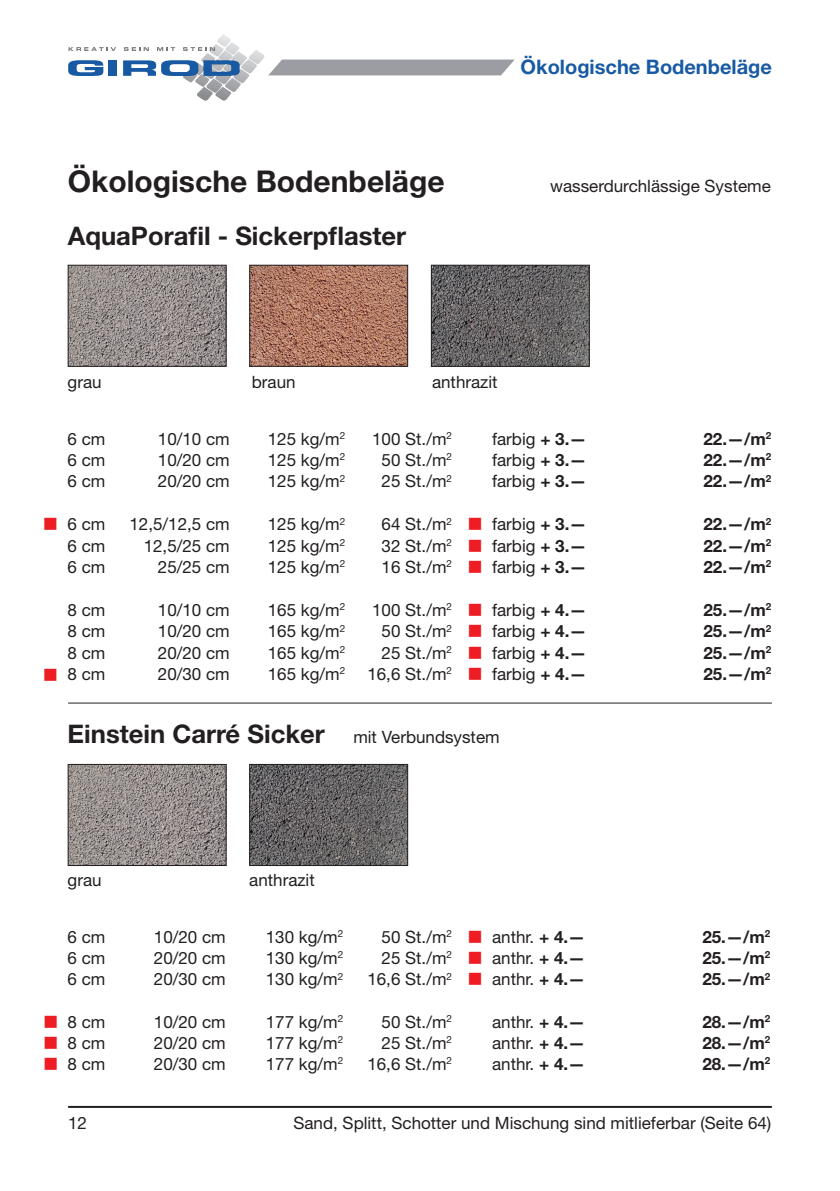
<style>
.page{position:relative;width:840px;height:1191px;background:#fff}
.page>*{position:absolute;margin:0;border:0;box-sizing:border-box;transform-origin:0 0}
.t1{font:700 30px "Helvetica Neue LT Std";color:#231f20}
.t2{font:700 25.6px "Helvetica Neue LT Std";color:#231f20}
.t3{font:700 20px "Helvetica Neue LT Std";color:#185aa3}
.t4{font:17px "Helvetica Neue LT Std";color:#231f20}
.t5{font:700 17px "Helvetica Neue LT Std";color:#231f20}
.t6{font:12px/21.2px "European Pi Std 1";color:#ee1d23;text-align:justify}
.s1{font-weight:700}
.s2{font-weight:400;font-size:17px}
</style>
<div class="page">
<hr style="left:68px;top:1106px;width:703px;height:2px;background:#231f20">
<svg style="left:68px;top:60px;width:35px;height:16px"></svg>
<div style="left:109px;top:60px;width:8px;height:16px;background:#175aa3"></div>
<svg style="left:68px;top:47px;width:48px;height:4px"></svg>
<svg style="left:123px;top:34px;width:391px;height:67px"></svg>
<svg style="left:67px;top:264px;width:705px;height:440px"></svg>
<img style="left:70px;top:766px;width:154px;height:98px">
<div style="left:68px;top:764px;width:158px;height:102px;border:1px solid #231f20"></div>
<img style="left:251px;top:766px;width:155px;height:98px">
<div style="left:249px;top:764px;width:159px;height:102px;border:1px solid #231f20"></div>
<svg style="left:469px;top:646px;width:12px;height:34px"></svg>
<h1 class="t1" style="left:68px;top:170px;width:378px">Ökologische Bodenbeläge</h1>
<h2 class="t2" style="left:68px;top:227px;width:339px">AquaPorafil - Sickerpflaster</h2>
<p class="t3" style="left:520px;top:59px;width:253px">Ökologische Bodenbeläge</p>
<p class="t4" style="left:550px;top:179px;width:222px">wasserdurchlässige Systeme</p>
<p class="t4" style="left:68px;top:375px;width:35px">grau</p>
<p class="t4" style="left:252px;top:375px;width:45px">braun</p>
<p class="t4" style="left:432px;top:375px;width:67px">anthrazit</p>
<p class="t6" style="left:44px;top:512px;width:13px">■</p>
<p class="t6" style="left:44px;top:663px;width:13px">■</p>
<p class="t4" style="left:68px;top:432px;width:39px">6 cm</p>
<p class="t4" style="left:158px;top:432px;width:73px">10/10 cm</p>
<p class="t4" style="left:268px;top:432px;width:79px">125 kg/m<sup>2</sup></p>
<p class="t4" style="left:372px;top:432px;width:81px">100 St./m<sup>2</sup></p>
<p class="t4" style="left:492px;top:432px;width:96px">farbig <span class="s1">+ 3.—</span></p>
<p class="t5" style="left:703px;top:432px;width:69px">22.—/m<sup>2</sup></p>
<p class="t4" style="left:68px;top:454px;width:39px">6 cm</p>
<p class="t4" style="left:158px;top:454px;width:73px">10/20 cm</p>
<p class="t4" style="left:268px;top:454px;width:79px">125 kg/m<sup>2</sup></p>
<p class="t4" style="left:381px;top:454px;width:72px">50 St./m<sup>2</sup></p>
<p class="t4" style="left:492px;top:454px;width:96px">farbig <span class="s1">+ 3.—</span></p>
<p class="t5" style="left:703px;top:454px;width:69px">22.—/m<sup>2</sup></p>
<p class="t4" style="left:68px;top:475px;width:39px">6 cm</p>
<p class="t4" style="left:158px;top:475px;width:73px">20/20 cm</p>
<p class="t4" style="left:268px;top:475px;width:79px">125 kg/m<sup>2</sup></p>
<p class="t4" style="left:381px;top:475px;width:72px">25 St./m<sup>2</sup></p>
<p class="t4" style="left:492px;top:475px;width:96px">farbig <span class="s1">+ 3.—</span></p>
<p class="t5" style="left:703px;top:475px;width:69px">22.—/m<sup>2</sup></p>
<p class="t4" style="left:68px;top:518px;width:39px">6 cm</p>
<p class="t4" style="left:129px;top:518px;width:102px">12,5/12,5 cm</p>
<p class="t4" style="left:268px;top:518px;width:79px">125 kg/m<sup>2</sup></p>
<p class="t4" style="left:381px;top:518px;width:72px">64 St./m<sup>2</sup></p>
<p class="t4" style="left:492px;top:518px;width:96px">farbig <span class="s1">+ 3.—</span></p>
<p class="t5" style="left:703px;top:518px;width:69px">22.—/m<sup>2</sup></p>
<p class="t4" style="left:68px;top:539px;width:39px">6 cm</p>
<p class="t4" style="left:144px;top:539px;width:88px">12,5/25 cm</p>
<p class="t4" style="left:268px;top:539px;width:79px">125 kg/m<sup>2</sup></p>
<p class="t4" style="left:381px;top:539px;width:72px">32 St./m<sup>2</sup></p>
<p class="t4" style="left:492px;top:539px;width:96px">farbig <span class="s1">+ 3.—</span></p>
<p class="t5" style="left:703px;top:539px;width:69px">22.—/m<sup>2</sup></p>
<p class="t4" style="left:68px;top:561px;width:39px">6 cm</p>
<p class="t4" style="left:158px;top:561px;width:73px">25/25 cm</p>
<p class="t4" style="left:268px;top:561px;width:79px">125 kg/m<sup>2</sup></p>
<p class="t4" style="left:381px;top:561px;width:72px">16 St./m<sup>2</sup></p>
<p class="t4" style="left:492px;top:561px;width:96px">farbig <span class="s1">+ 3.—</span></p>
<p class="t5" style="left:703px;top:561px;width:69px">22.—/m<sup>2</sup></p>
<p class="t4" style="left:68px;top:603px;width:39px">8 cm</p>
<p class="t4" style="left:158px;top:603px;width:73px">10/10 cm</p>
<p class="t4" style="left:268px;top:603px;width:79px">165 kg/m<sup>2</sup></p>
<p class="t4" style="left:372px;top:603px;width:81px">100 St./m<sup>2</sup></p>
<p class="t4" style="left:492px;top:603px;width:96px">farbig <span class="s1">+ 4.—</span></p>
<p class="t5" style="left:703px;top:603px;width:69px">25.—/m<sup>2</sup></p>
<p class="t4" style="left:68px;top:625px;width:39px">8 cm</p>
<p class="t4" style="left:158px;top:625px;width:73px">10/20 cm</p>
<p class="t4" style="left:268px;top:625px;width:79px">165 kg/m<sup>2</sup></p>
<p class="t4" style="left:381px;top:625px;width:72px">50 St./m<sup>2</sup></p>
<p class="t4" style="left:492px;top:625px;width:96px">farbig <span class="s1">+ 4.—</span></p>
<p class="t5" style="left:703px;top:625px;width:69px">25.—/m<sup>2</sup></p>
<p class="t4" style="left:68px;top:646px;width:39px">8 cm</p>
<p class="t4" style="left:158px;top:646px;width:73px">20/20 cm</p>
<p class="t4" style="left:268px;top:646px;width:79px">165 kg/m<sup>2</sup></p>
<p class="t4" style="left:381px;top:646px;width:72px">25 St./m<sup>2</sup></p>
<p class="t4" style="left:492px;top:646px;width:96px">farbig <span class="s1">+ 4.—</span></p>
<p class="t5" style="left:703px;top:646px;width:69px">25.—/m<sup>2</sup></p>
<p class="t4" style="left:68px;top:668px;width:39px">8 cm</p>
<p class="t4" style="left:158px;top:668px;width:73px">20/30 cm</p>
<p class="t4" style="left:268px;top:668px;width:79px">165 kg/m<sup>2</sup></p>
<p class="t4" style="left:367px;top:668px;width:86px">16,6 St./m<sup>2</sup></p>
<p class="t4" style="left:492px;top:668px;width:96px">farbig <span class="s1">+ 4.—</span></p>
<p class="t5" style="left:703px;top:668px;width:69px">25.—/m<sup>2</sup></p>
<p class="t6" style="left:469px;top:512px;width:13px">■</p>
<p class="t6" style="left:469px;top:534px;width:13px">■</p>
<p class="t6" style="left:469px;top:555px;width:13px">■</p>
<p class="t6" style="left:469px;top:598px;width:13px">■</p>
<p class="t6" style="left:469px;top:619px;width:13px">■</p>
<h2 class="t2" style="left:68px;top:724px;width:433px">Einstein Carré Sicker <span class="s2">mit Verbundsystem</span></h2>
<p class="t4" style="left:68px;top:873px;width:35px">grau</p>
<p class="t4" style="left:249px;top:873px;width:67px">anthrazit</p>
<p class="t6" style="left:45px;top:1010px;width:13px">■ ■ ■</p>
<p class="t4" style="left:68px;top:930px;width:39px">6 cm</p>
<p class="t4" style="left:154px;top:930px;width:73px">10/20 cm</p>
<p class="t4" style="left:266px;top:930px;width:79px">130 kg/m<sup>2</sup></p>
<p class="t4" style="left:381px;top:930px;width:72px">50 St./m<sup>2</sup></p>
<p class="t4" style="left:492px;top:930px;width:95px">anthr. <span class="s1">+ 4.—</span></p>
<p class="t5" style="left:702px;top:930px;width:69px">25.—/m<sup>2</sup></p>
<p class="t4" style="left:68px;top:951px;width:39px">6 cm</p>
<p class="t4" style="left:154px;top:951px;width:73px">20/20 cm</p>
<p class="t4" style="left:266px;top:951px;width:79px">130 kg/m<sup>2</sup></p>
<p class="t4" style="left:381px;top:951px;width:72px">25 St./m<sup>2</sup></p>
<p class="t4" style="left:492px;top:951px;width:95px">anthr. <span class="s1">+ 4.—</span></p>
<p class="t5" style="left:702px;top:951px;width:69px">25.—/m<sup>2</sup></p>
<p class="t4" style="left:68px;top:973px;width:39px">6 cm</p>
<p class="t4" style="left:154px;top:973px;width:73px">20/30 cm</p>
<p class="t4" style="left:266px;top:973px;width:79px">130 kg/m<sup>2</sup></p>
<p class="t4" style="left:367px;top:973px;width:86px">16,6 St./m<sup>2</sup></p>
<p class="t4" style="left:492px;top:973px;width:95px">anthr. <span class="s1">+ 4.—</span></p>
<p class="t5" style="left:702px;top:973px;width:69px">25.—/m<sup>2</sup></p>
<p class="t4" style="left:68px;top:1015px;width:39px">8 cm</p>
<p class="t4" style="left:154px;top:1015px;width:73px">10/20 cm</p>
<p class="t4" style="left:266px;top:1015px;width:79px">177 kg/m<sup>2</sup></p>
<p class="t4" style="left:381px;top:1015px;width:72px">50 St./m<sup>2</sup></p>
<p class="t4" style="left:492px;top:1015px;width:95px">anthr. <span class="s1">+ 4.—</span></p>
<p class="t5" style="left:702px;top:1015px;width:69px">28.—/m<sup>2</sup></p>
<p class="t4" style="left:68px;top:1036px;width:39px">8 cm</p>
<p class="t4" style="left:154px;top:1036px;width:73px">20/20 cm</p>
<p class="t4" style="left:266px;top:1036px;width:79px">177 kg/m<sup>2</sup></p>
<p class="t4" style="left:381px;top:1036px;width:72px">25 St./m<sup>2</sup></p>
<p class="t4" style="left:492px;top:1036px;width:95px">anthr. <span class="s1">+ 4.—</span></p>
<p class="t5" style="left:702px;top:1036px;width:69px">28.—/m<sup>2</sup></p>
<p class="t4" style="left:68px;top:1057px;width:39px">8 cm</p>
<p class="t4" style="left:154px;top:1057px;width:73px">20/30 cm</p>
<p class="t4" style="left:266px;top:1057px;width:79px">177 kg/m<sup>2</sup></p>
<p class="t4" style="left:367px;top:1057px;width:86px">16,6 St./m<sup>2</sup></p>
<p class="t4" style="left:492px;top:1057px;width:95px">anthr. <span class="s1">+ 4.—</span></p>
<p class="t5" style="left:702px;top:1057px;width:69px">28.—/m<sup>2</sup></p>
<p class="t6" style="left:469px;top:925px;width:13px">■</p>
<p class="t6" style="left:469px;top:946px;width:13px">■</p>
<p class="t6" style="left:469px;top:967px;width:13px">■</p>
<p class="t4" style="left:68px;top:1117px;width:20px">12</p>
<p class="t4" style="left:293px;top:1117px;width:479px">Sand, Splitt, Schotter und Mischung sind mitlieferbar (Seite 64)</p>
</div>
